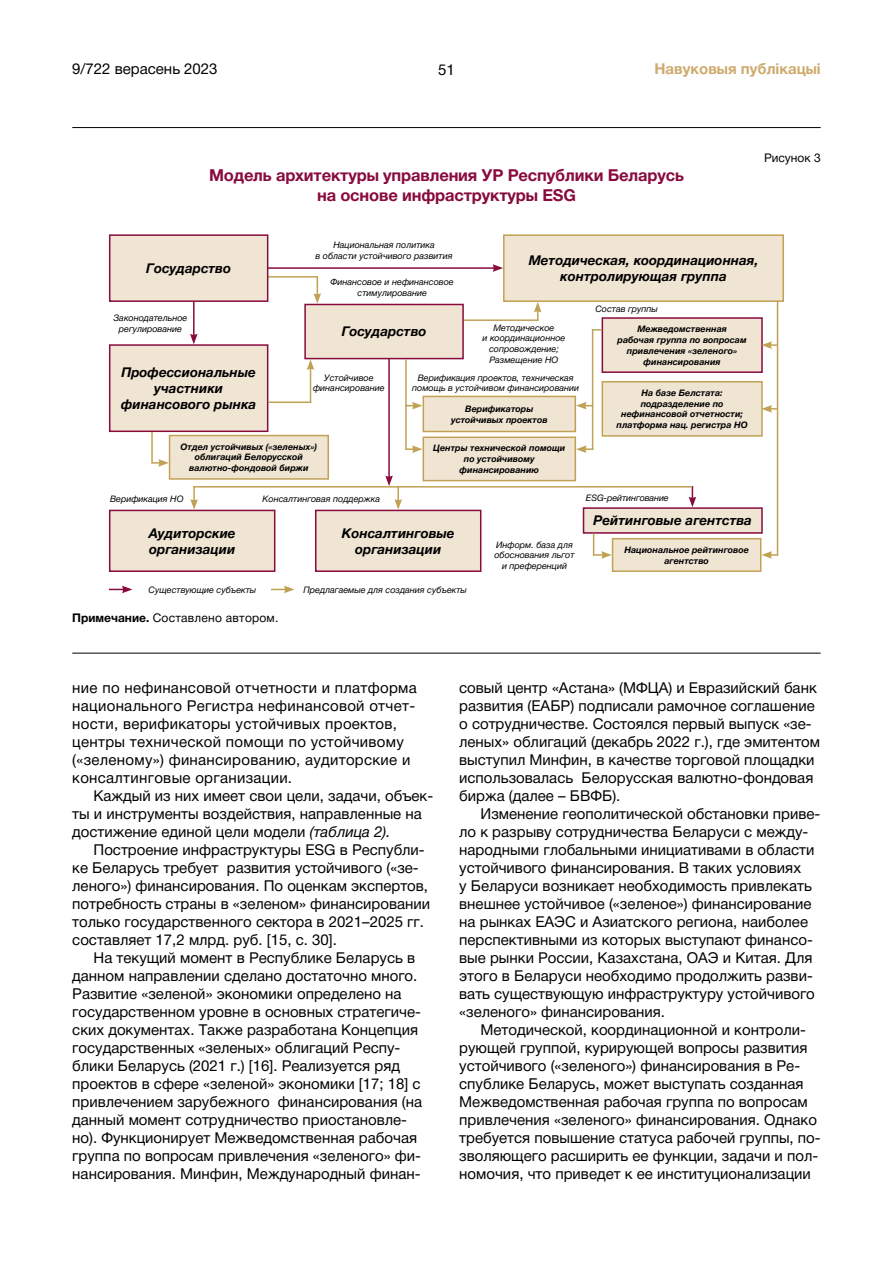
<style>
.page{position:relative;width:893px;height:1263px;background:#fff}
.page>*{position:absolute;margin:0;border:0;box-sizing:border-box;transform-origin:0 0}
.t1{font:700 16.5px/19.8px "Helvetica Neue Cyr";letter-spacing:-.01em;color:#880b3d;text-align:center}
.t2{font:15px/18px "Helvetica Neue Cyr";color:#000}
.t3{font:15px/18px "Helvetica Neue Cyr";letter-spacing:.02em;color:#000}
.t4{font:700 15px "Helvetica Neue Cyr";color:#cfaa6e}
.t5{font:italic 700 13.5px/16.2px "Helvetica Neue Cyr";color:#000;text-align:center}
.t6{font:12px "Helvetica Neue Cyr";letter-spacing:.02em;color:#000}
.t7{font:12px "Helvetica Neue Cyr";color:#000}
.t8{font:italic 9px/10.8px "Helvetica Neue Cyr";color:#000;text-align:center}
.t9{font:italic 700 9px/10.8px "Helvetica Neue Cyr";color:#000;text-align:center}
.s1{font-weight:700}
.s2{font-style:italic}
</style>
<div class="page">
<hr style="left:72px;top:127px;width:749px;height:1px;background:#000">
<hr style="left:72px;top:653px;width:749px;height:1px;background:#000">
<div style="left:110px;top:345px;width:158px;height:86px;background:#f0e4d3"></div>
<div style="left:109px;top:344px;width:159px;height:88px;border:2px solid #880b3d"></div>
<div style="left:110px;top:510px;width:165px;height:61px;background:#f0e4d3"></div>
<div style="left:109px;top:510px;width:166px;height:62px;border:2px solid #880b3d"></div>
<div style="left:316px;top:510px;width:165px;height:61px;background:#f0e4d3"></div>
<div style="left:315px;top:510px;width:166px;height:62px;border:2px solid #880b3d"></div>
<div style="left:305px;top:304px;width:158px;height:55px;background:#f0e4d3"></div>
<div style="left:304px;top:304px;width:160px;height:55px;border:2px solid #880b3d"></div>
<div style="left:583px;top:508px;width:179px;height:25px;background:#f0e4d3"></div>
<div style="left:583px;top:507px;width:180px;height:27px;border:2px solid #880b3d"></div>
<div style="left:423px;top:396px;width:152px;height:35px;background:#f0e4d3"></div>
<div style="left:423px;top:396px;width:153px;height:36px;border:2px solid #c1a255"></div>
<div style="left:423px;top:437px;width:152px;height:44px;background:#f0e4d3"></div>
<div style="left:423px;top:436px;width:153px;height:45px;border:2px solid #c1a255"></div>
<div style="left:170px;top:436px;width:158px;height:43px;background:#f0e4d3"></div>
<div style="left:169px;top:435px;width:160px;height:45px;border:2px solid #c1a255"></div>
<div style="left:504px;top:235px;width:279px;height:66px;background:#f0e4d3"></div>
<div style="left:503px;top:234px;width:281px;height:68px;border:2px solid #c1a255"></div>
<div style="left:602px;top:318px;width:160px;height:54px;background:#f0e4d3"></div>
<div style="left:602px;top:317px;width:161px;height:56px;border:2px solid #880b3d"></div>
<div style="left:602px;top:382px;width:160px;height:54px;background:#f0e4d3"></div>
<div style="left:602px;top:381px;width:161px;height:56px;border:2px solid #c1a255"></div>
<div style="left:613px;top:539px;width:148px;height:32px;background:#f0e4d3"></div>
<div style="left:612px;top:538px;width:149px;height:34px;border:2px solid #c1a255"></div>
<hr style="left:268px;top:267px;width:227px;height:2px;background:#880b3d">
<svg style="left:493px;top:264px;width:10px;height:8px"></svg>
<hr style="left:388px;top:358px;width:2px;height:120px;background:#880b3d">
<hr style="left:193px;top:301px;width:2px;height:35px;background:#880b3d">
<svg style="left:190px;top:334px;width:8px;height:10px"></svg>
<svg style="left:689px;top:486px;width:7px;height:21px"></svg>
<svg style="left:109px;top:586px;width:23px;height:7px"></svg>
<svg style="left:271px;top:586px;width:23px;height:7px"></svg>
<hr style="left:268px;top:276px;width:50px;height:2px;background:#c1a255">
<svg style="left:313px;top:277px;width:8px;height:27px"></svg>
<hr style="left:310px;top:368px;width:1px;height:35px;background:#c1a255">
<svg style="left:307px;top:359px;width:7px;height:11px"></svg>
<svg style="left:190px;top:488px;width:8px;height:22px"></svg>
<svg style="left:151px;top:459px;width:18px;height:8px"></svg>
<svg style="left:385px;top:475px;width:17px;height:35px"></svg>
<svg style="left:407px;top:445px;width:15px;height:8px"></svg>
<svg style="left:576px;top:445px;width:16px;height:8px"></svg>
<svg style="left:761px;top:551px;width:17px;height:8px"></svg>
<svg style="left:761px;top:405px;width:16px;height:8px"></svg>
<svg style="left:761px;top:341px;width:16px;height:8px"></svg>
<svg style="left:407px;top:402px;width:15px;height:7px"></svg>
<svg style="left:576px;top:402px;width:16px;height:7px"></svg>
<svg style="left:534px;top:302px;width:8px;height:19px"></svg>
<hr style="left:268px;top:401px;width:43px;height:2px;background:#c1a255">
<hr style="left:464px;top:319px;width:74px;height:2px;background:#c1a255">
<hr style="left:193px;top:486px;width:499px;height:2px;background:#c1a255">
<hr style="left:405px;top:359px;width:2px;height:91px;background:#c1a255">
<hr style="left:151px;top:432px;width:2px;height:31px;background:#c1a255">
<svg style="left:593px;top:329px;width:9px;height:2px"></svg>
<hr style="left:592px;top:329px;width:1px;height:121px;background:#c1a255">
<hr style="left:777px;top:302px;width:1px;height:253px;background:#c1a255">
<svg style="left:593px;top:534px;width:19px;height:25px"></svg>
<div style="left:110px;top:235px;width:158px;height:66px;background:#f0e4d3"></div>
<div style="left:109px;top:234px;width:159px;height:68px;border:2px solid #880b3d"></div>
<p class="t2" style="left:72px;top:60px;width:147px">9/722 верасень 2023</p>
<p class="t2" style="left:438px;top:61px;width:18px">51</p>
<p class="t4" style="left:654px;top:61px;width:168px">Навуковыя публікацыі</p>
<p class="t1" style="left:209px;top:166px;width:476px">Модель архитектуры управления УР Республики Беларусь на основе инфраструктуры ESG</p>
<p class="t7" style="left:764px;top:151px;width:58px">Рисунок 3</p>
<p class="t5" style="left:146px;top:260px;width:86px">Государство</p>
<p class="t8" style="left:316px;top:239px;width:138px">Национальная политика<br>в области устойчивого развития</p>
<p class="t8" style="left:331px;top:276px;width:125px">Финансовое и нефинансовое стимулирование</p>
<p class="t5" style="left:529px;top:252px;width:231px">Методическая, координационная, контролирующая группа</p>
<p class="t8" style="left:113px;top:313px;width:75px">Законодательное регулирование</p>
<p class="t8" style="left:482px;top:322px;width:84px">Методическое<br>и координационное сопровождение;<br>Размещение НО</p>
<p class="t8" style="left:412px;top:372px;width:169px">Верификация проектов, техническая помощь в устойчивом финансировании</p>
<p class="t5" style="left:342px;top:324px;width:86px">Государство</p>
<p class="t5" style="left:121px;top:364px;width:137px">Профессиональные участники финансового рынка</p>
<p class="t8" style="left:313px;top:372px;width:73px">Устойчивое финансирование</p>
<p class="t9" style="left:451px;top:403px;width:98px">Верификаторы устойчивых проектов</p>
<p class="t9" style="left:433px;top:443px;width:134px">Центры технической помощи по устойчивому финансированию</p>
<p class="t9" style="left:181px;top:441px;width:138px">Отдел устойчивых («зеленых») облигаций Белорусской валютно-фондовой биржи</p>
<p class="t8" style="left:595px;top:304px;width:64px">Состав группы</p>
<p class="t9" style="left:617px;top:324px;width:131px">Межведомственная<br>рабочая группа по вопросам привлечения «зеленого» финансирования</p>
<p class="t9" style="left:617px;top:387px;width:133px">На базе Белстата: подразделение по нефинансовой отчетности; платформа нац. регистра НО</p>
<p class="t8" style="left:110px;top:493px;width:75px">Верификация НО</p>
<p class="t8" style="left:262px;top:493px;width:119px">Консалтинговая поддержка</p>
<p class="t5" style="left:149px;top:525px;width:88px;text-align:left">Аудиторские организации</p>
<p class="t5" style="left:342px;top:525px;width:114px">Консалтинговые организации</p>
<p class="t8" style="left:149px;top:584px;width:109px">Существующие субъекты</p>
<p class="t8" style="left:303px;top:584px;width:165px">Предлагаемые для создания субъекты</p>
<p class="t6" style="left:72px;top:612px;width:208px"><span class="s1">Примечание.</span> Составлено автором.</p>
<p class="t8" style="left:494px;top:539px;width:82px">Информ. база для обоснования льгот и преференций</p>
<p class="t8" style="left:586px;top:492px;width:84px">ESG-рейтингование</p>
<p class="t5" style="left:593px;top:513px;width:160px">Рейтинговые агентства</p>
<p class="t9" style="left:624px;top:544px;width:126px">Национальное рейтинговое агентство</p>
<p class="t3" style="left:72px;top:679px;width:346px">ние по нефинансовой отчетности и платформа национального Регистра нефинансовой отчет&shy;ности, верификаторы устойчивых проектов, центры технической помощи по устойчивому («зеленому») финансированию, аудиторские и консалтинговые организации.</p>
<p class="t2" style="left:72px;top:787px;width:362px;text-indent:21px">Каждый из них имеет свои цели, задачи, объек&shy;ты и инструменты воздействия, направленные на достижение единой цели модели <span class="s2">(таблица 2).</span></p>
<p class="t2" style="left:72px;top:841px;width:359px;text-indent:21px">Построение инфраструктуры ESG в Республи&shy;ке Беларусь требует развития устойчивого («зе&shy;леного») финансирования. По оценкам экспертов, потребность страны в «зеленом» финансировании только государственного сектора в 2021–2025 гг. составляет 17,2 млрд. руб. [15, с. 30].</p>
<p class="t2" style="left:72px;top:949px;width:351px;text-indent:21px">На текущий момент в Республике Беларусь в данном направлении сделано достаточно много.<br>Развитие «зеленой» экономики определено на государственном уровне в основных стратегиче&shy;ских документах. Также разработана Концепция государственных «зеленых» облигаций Респу&shy;блики Беларусь (2021 г.) [16]. Реализуется ряд проектов в сфере «зеленой» экономики [17; 18] с привлечением зарубежного финансирования (на данный момент сотрудничество приостановле&shy;но). Функционирует Межведомственная рабочая группа по вопросам привлечения «зеленого» фи&shy;нансирования. Минфин, Международный финан-</p>
<p class="t2" style="left:459px;top:679px;width:362px">совый центр «Астана» (МФЦА) и Евразийский банк развития (ЕАБР) подписали рамочное соглашение о сотрудничестве. Состоялся первый выпуск «зе&shy;леных» облигаций (декабрь 2022 г.), где эмитентом выступил Минфин, в качестве торговой площадки использовалась Белорусская валютно-фондовая биржа (далее – БВФБ).</p>
<p class="t2" style="left:459px;top:805px;width:363px;text-indent:21px">Изменение геополитической обстановки приве&shy;ло к разрыву сотрудничества Беларуси с между&shy;народными глобальными инициативами в области устойчивого финансирования. В таких условиях<br>у Беларуси возникает необходимость привлекать внешнее устойчивое («зеленое») финансирование на рынках ЕАЭС и Азиатского региона, наиболее перспективными из которых выступают финансо&shy;вые рынки России, Казахстана, ОАЭ и Китая. Для этого в Беларуси необходимо продолжить разви&shy;вать существующую инфраструктуру устойчивого «зеленого» финансирования.</p>
<p class="t2" style="left:459px;top:1021px;width:363px;text-indent:21px">Методической, координационной и контроли&shy;рующей группой, курирующей вопросы развития устойчивого («зеленого») финансирования в Ре&shy;спублике Беларусь, может выступать созданная Межведомственная рабочая группа по вопросам привлечения «зеленого» финансирования. Однако требуется повышение статуса рабочей группы, по&shy;зволяющего расширить ее функции, задачи и пол&shy;номочия, что приведет к ее институционализации</p>
</div>
